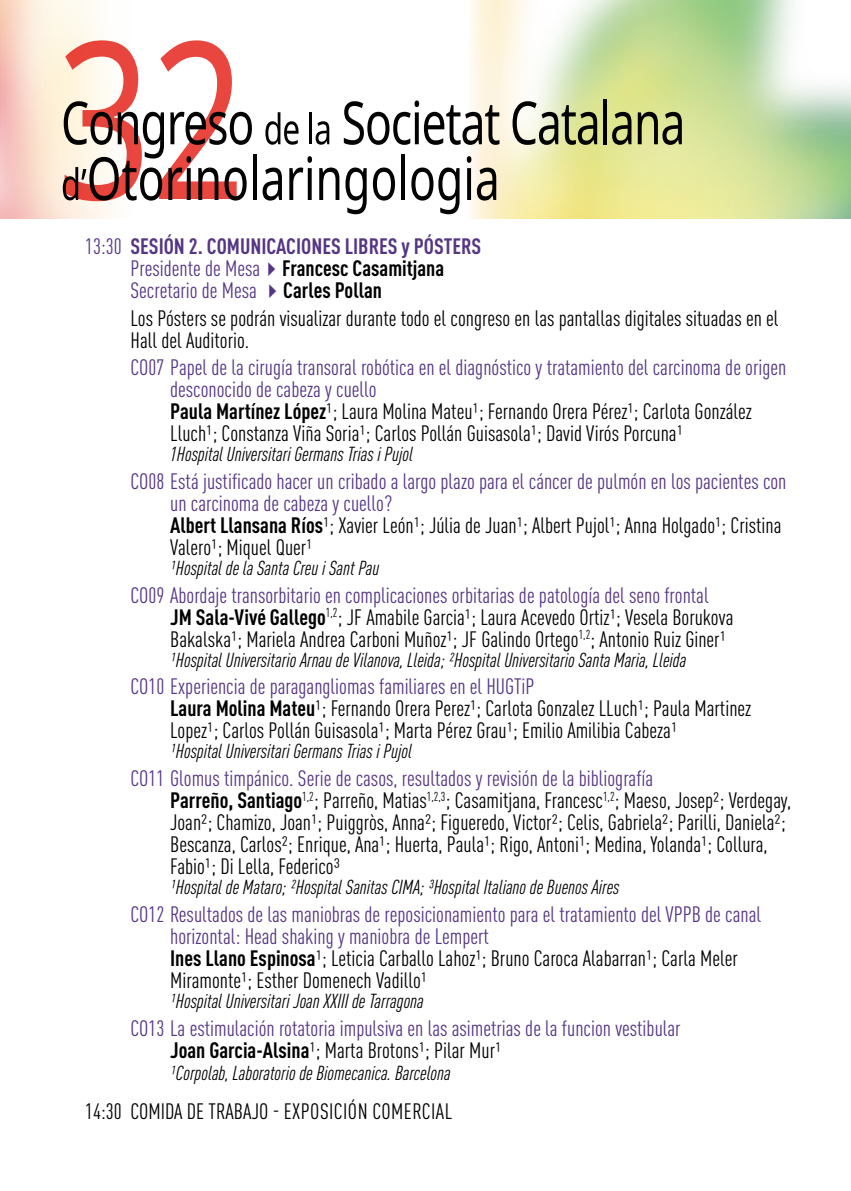
<style>
.page{position:relative;width:851px;height:1191px;background:#fff}
.page>*{position:absolute;margin:0;border:0;box-sizing:border-box;transform-origin:0 0}
.t1{font:condensed 22px/22px "DIN Pro";color:#000}
.t2{font:condensed 22px/22px "DIN Pro";color:#553684}
.t3{font:condensed 22px "DIN Pro";letter-spacing:.02em;color:#000}
.t4{font:italic condensed 20px "DIN Pro";color:#000}
.s1{font-weight:700}
.s2{font-weight:700;color:#000}
.s3{color:#553684}
.s4{color:#000}
</style>
<div class="page">
<svg style="left:0;top:0;width:725px;height:218px"></svg>
<svg style="left:265px;top:112px;width:33px;height:33px"></svg>
<hr style="left:309px;top:112px;width:3px;height:32px;background:#020203">
<svg style="left:315px;top:121px;width:14px;height:24px"></svg>
<svg style="left:344px;top:100px;width:155px;height:45px"></svg>
<svg style="left:512px;top:101px;width:85px;height:44px"></svg>
<hr style="left:603px;top:99px;width:4px;height:45px;background:#020203">
<svg style="left:612px;top:112px;width:19px;height:33px"></svg>
<svg style="left:637px;top:112px;width:44px;height:33px"></svg>
<svg style="left:63px;top:40px;width:189px;height:161px"></svg>
<hr style="left:253px;top:155px;width:4px;height:45px;background:#020203">
<svg style="left:262px;top:168px;width:20px;height:33px"></svg>
<svg style="left:289px;top:156px;width:23px;height:44px"></svg>
<svg style="left:319px;top:167px;width:20px;height:33px"></svg>
<svg style="left:345px;top:167px;width:21px;height:47px"></svg>
<svg style="left:373px;top:167px;width:22px;height:34px"></svg>
<hr style="left:401px;top:155px;width:4px;height:45px;background:#020203">
<svg style="left:411px;top:167px;width:48px;height:47px"></svg>
<svg style="left:466px;top:156px;width:5px;height:44px"></svg>
<svg style="left:477px;top:168px;width:19px;height:33px"></svg>
<p class="t2" style="left:130px;top:233px;width:352px;text-indent:-45px">13:30 <span class="s1">SESIÓN 2. COMUNICACIONES LIBRES y PÓSTERS<br></span>Presidente de Mesa✔<span class="s2">Francesc Casamitjana<br></span>Secretario de Mesa ✔<span class="s2">Carles Pollan</span></p>
<p class="t1" style="left:130px;top:305px;width:649px">Los Pósters se podrán visualizar durante todo el congreso en las pantallas digitales situadas en el<br>Hall del Auditorio.</p>
<p class="t1" style="left:170px;top:355px;width:617px;text-indent:-40px"><span class="s3">CO07 Papel de la cirugía transoral robótica en el diagnóstico y tratamiento del carcinoma de origen desconocido de cabeza y cuello<br></span><span class="s1">Paula Martínez López</span>¹; Laura Molina Mateu¹; Fernando Orera Pérez¹; Carlota González Lluch¹; Constanza Viña Soria1; Carlos Pollán Guisasola¹; David Virós Porcuna¹</p>
<p class="t4" style="left:170px;top:440px;width:244px">1Hospital Universitari Germans Trias i Pujol</p>
<p class="t2" style="left:170px;top:468px;width:617px;text-indent:-40px">CO08 Está justificado hacer un cribado a largo plazo para el cáncer de pulmón en los pacientes con un carcinoma de cabeza y cuello?<br><span class="s2">Albert Llansana Ríos</span><span class="s4">1; Xavier León1; Júlia de Juan1; Albert Pujol1; Anna Holgado1; Cristina Valero1; Miquel Quer1</span></p>
<p class="t4" style="left:170px;top:553px;width:211px">1Hospital de la Santa Creu i Sant Pau</p>
<p class="t1" style="left:170px;top:582px;width:564px;text-indent:-40px"><span class="s3">CO09 Abordaje transorbitario en complicaciones orbitarias de patología del seno frontal<br></span><span class="s1">JM Sala-Vivé Gallego</span><sup>1,2</sup>; JF Amabile Garcia¹; Laura Acevedo Ortiz¹; Vesela Borukova<br>Bakalska¹; Mariela Andrea Carboni Muñoz¹; JF Galindo Ortego<sup>1,2</sup>; Antonio Ruiz Giner¹</p>
<p class="t4" style="left:170px;top:645px;width:517px">¹Hospital Universitario Arnau de Vilanova, Lleida; ²Hospital Universitario Santa Maria, Lleida</p>
<p class="t1" style="left:170px;top:674px;width:582px;text-indent:-40px"><span class="s3">CO10 Experiencia de paragangliomas familiares en el HUGTiP<br></span><span class="s1">Laura Molina Mateu</span>1; Fernando Orera Perez1; Carlota Gonzalez LLuch1; Paula Martinez<br>Lopez1; Carlos Pollán Guisasola1; Marta Pérez Grau1; Emilio Amilibia Cabeza1</p>
<p class="t4" style="left:170px;top:737px;width:243px">1Hospital Universitari Germans Trias i Pujol</p>
<p class="t1" style="left:170px;top:765px;width:622px;text-indent:-40px"><span class="s3">CO11 Glomus timpánico. Serie de casos, resultados y revisión de la bibliografía<br></span><span class="s1">Parreño, Santiago</span><sup>1,2</sup>; Parreño, Matias<sup>1,2,3</sup>; Casamitjana, Francesc<sup>1,2</sup>; Maeso, Josep2; Verdegay, Joan2; Chamizo, Joan1; Puiggròs, Anna2; Figueredo, Victor2; Celis, Gabriela2; Parilli, Daniela2; Bescanza, Carlos2; Enrique, Ana1; Huerta, Paula1; Rigo, Antoni1; Medina, Yolanda1; Collura, Fabio1; Di Lella, Federico3</p>
<p class="t4" style="left:170px;top:872px;width:450px">1Hospital de Mataro; 2Hospital Sanitas CIMA; 3Hospital Italiano de Buenos Aires</p>
<p class="t2" style="left:170px;top:901px;width:592px;text-indent:-40px">CO12 Resultados de las maniobras de reposicionamiento para el tratamiento del VPPB de canal horizontal: Head shaking y maniobra de Lempert<br><span class="s2">Ines Llano Espinosa</span><span class="s4">1; Leticia Carballo Lahoz1; Bruno Caroca Alabarran1; Carla Meler Miramonte1; Esther Domenech Vadillo1</span></p>
<p class="t4" style="left:170px;top:986px;width:255px">1Hospital Universitari Joan XXIII de Tarragona</p>
<p class="t2" style="left:170px;top:1015px;width:512px;text-indent:-40px">CO13 La estimulación rotatoria impulsiva en las asimetrias de la funcion vestibular<br><span class="s2">Joan Garcia-Alsina</span><span class="s4">1; Marta Brotons1; Pilar Mur1</span></p>
<p class="t4" style="left:170px;top:1058px;width:282px">1Corpolab, Laboratorio de Biomecanica. Barcelona</p>
<p class="t3" style="left:85px;top:1095px;width:368px">14:30 COMIDA DE TRABAJO - EXPOSICIÓN COMERCIAL</p>
</div>
